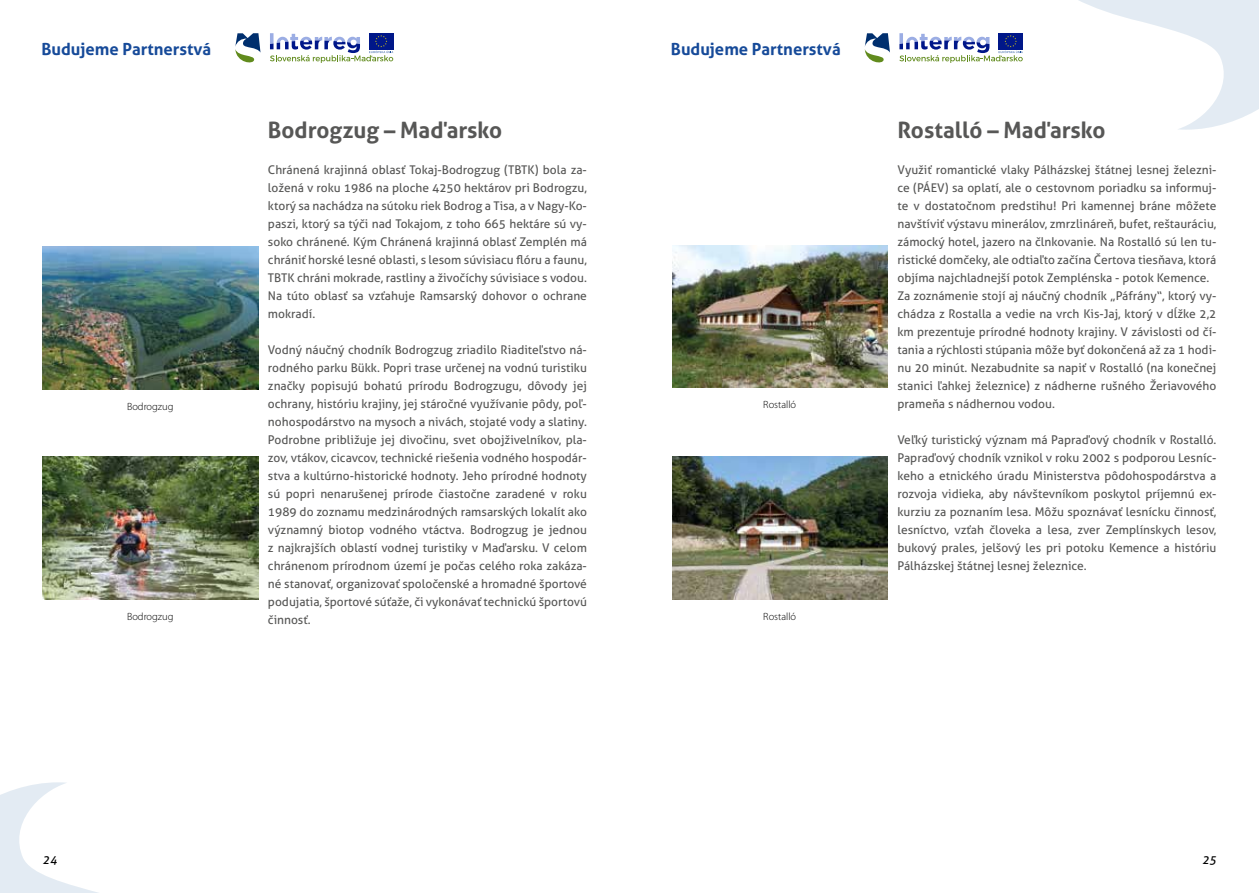
<style>
.page{position:relative;width:1259px;height:893px;background:#fff}
.page>*{position:absolute;margin:0;border:0;box-sizing:border-box;transform-origin:0 0}
.t1{font:700 22.5px "Aller";color:#575756}
.t2{font:700 16.65px "Aller";color:#164a99}
.t3{font:12px/18px "Aller";color:#575756;text-align:justify}
.t4{font:italic 12px "Aller";color:#000}
.t5{font:300 10.5px "Myriad Pro";color:#000}
</style>
<div class="page">
<svg style="left:0;top:782px;width:99px;height:111px"></svg>
<svg style="left:1079px;top:0;width:180px;height:130px"></svg>
<svg style="left:235px;top:33px;width:25px;height:30px"></svg>
<svg style="left:270px;top:33px;width:123px;height:30px"></svg>
<svg style="left:864px;top:33px;width:26px;height:30px"></svg>
<svg style="left:899px;top:33px;width:123px;height:30px"></svg>
<img style="left:43px;top:456px;width:215px;height:143px">
<img style="left:43px;top:246px;width:215px;height:143px">
<img style="left:672px;top:245px;width:215px;height:143px">
<img style="left:672px;top:456px;width:215px;height:143px">
<h2 class="t2" style="left:41px;top:38px;width:171px">Budujeme Partnerstvá</h2>
<h2 class="t2" style="left:671px;top:38px;width:171px">Budujeme Partnerstvá</h2>
<h1 class="t1" style="left:268px;top:116px;width:236px">Bodrogzug – Maďarsko</h1>
<p class="t3" style="left:268px;top:160px;width:320px">Chránená krajinná oblasť Tokaj-Bodrogzug (TBTK) bola za&shy;ložená v roku 1986 na ploche 4250 hektárov pri Bodrogzu, ktorý sa nachádza na sútoku riek Bodrog a Tisa, a v Nagy-Ko&shy;paszi, ktorý sa týči nad Tokajom, z toho 665 hektáre sú vy&shy;soko chránené. Kým Chránená krajinná oblasť Zemplén má chrániť horské lesné oblasti, s lesom súvisiacu flóru a faunu, TBTK chráni mokrade, rastliny a živočíchy súvisiace s vodou.<br>Na túto oblasť sa vzťahuje Ramsarský dohovor o ochrane mokradí.</p>
<p class="t3" style="left:268px;top:340px;width:320px">Vodný náučný chodník Bodrogzug zriadilo Riaditeľstvo ná&shy;rodného parku Bükk. Popri trase určenej na vodnú turistiku značky popisujú bohatú prírodu Bodrogzugu, dôvody jej ochrany, históriu krajiny, jej stáročné využívanie pôdy, poľ&shy;nohospodárstvo na mysoch a nivách, stojaté vody a slatiny.<br>Podrobne približuje jej divočinu, svet obojživelníkov, pla&shy;zov, vtákov, cicavcov, technické riešenia vodného hospodár&shy;stva a kultúrno-historické hodnoty. Jeho prírodné hodnoty sú popri nenarušenej prírode čiastočne zaradené v roku 1989 do zoznamu medzinárodných ramsarských lokalít ako významný biotop vodného vtáctva. Bodrogzug je jednou z najkrajších oblastí vodnej turistiky v Maďarsku. V celom chránenom prírodnom území je počas celého roka zakáza&shy;né stanovať, organizovať spoločenské a hromadné športové podujatia, športové súťaže, či vykonávať technickú športovú činnosť.</p>
<p class="t5" style="left:127px;top:400px;width:48px">Bodrogzug</p>
<p class="t5" style="left:763px;top:399px;width:34px">Rostalló</p>
<p class="t5" style="left:127px;top:610px;width:48px">Bodrogzug</p>
<p class="t5" style="left:763px;top:610px;width:34px">Rostalló</p>
<h1 class="t1" style="left:897px;top:116px;width:210px">Rostalló – Maďarsko</h1>
<p class="t3" style="left:897px;top:160px;width:320px;text-align:left">Využiť romantické vlaky Pálházskej štátnej lesnej železni&shy;ce (PÁEV) sa oplatí, ale o cestovnom poriadku sa informuj&shy;te v dostatočnom predstihu! Pri kamennej bráne môžete navštíviť výstavu minerálov, zmrzlináreň, bufet, reštauráciu, zámocký hotel, jazero na člnkovanie. Na Rostalló sú len tu&shy;ristické domčeky, ale odtiaľto začína Čertova tiesňava, ktorá objíma najchladnejší potok Zemplénska - potok Kemence.<br>Za zoznámenie stojí aj náučný chodník „Páfrány“, ktorý vy&shy;chádza z Rostalla a vedie na vrch Kis-Jaj, ktorý v dĺžke 2,2 km prezentuje prírodné hodnoty krajiny. V závislosti od čí&shy;tania a rýchlosti stúpania môže byť dokončená až za 1 hodi&shy;nu 20 minút. Nezabudnite sa napiť v Rostalló (na konečnej stanici ľahkej železnice) z nádherne rušného Žeriavového prameňa s nádhernou vodou.</p>
<p class="t3" style="left:897px;top:430px;width:320px">Veľký turistický význam má Papraďový chodník v Rostalló.<br>Papraďový chodník vznikol v roku 2002 s podporou Lesníc&shy;keho a etnického úradu Ministerstva pôdohospodárstva a rozvoja vidieka, aby návštevníkom poskytol príjemnú ex&shy;kurziu za poznaním lesa. Môžu spoznávať lesnícku činnosť, lesníctvo, vzťah človeka a lesa, zver Zemplínskych lesov, bukový prales, jelšový les pri potoku Kemence a históriu Pálházskej štátnej lesnej železnice.</p>
<p class="t4" style="left:43px;top:852px;width:16px">24</p>
<p class="t4" style="left:1202px;top:852px;width:16px">25</p>
</div>
